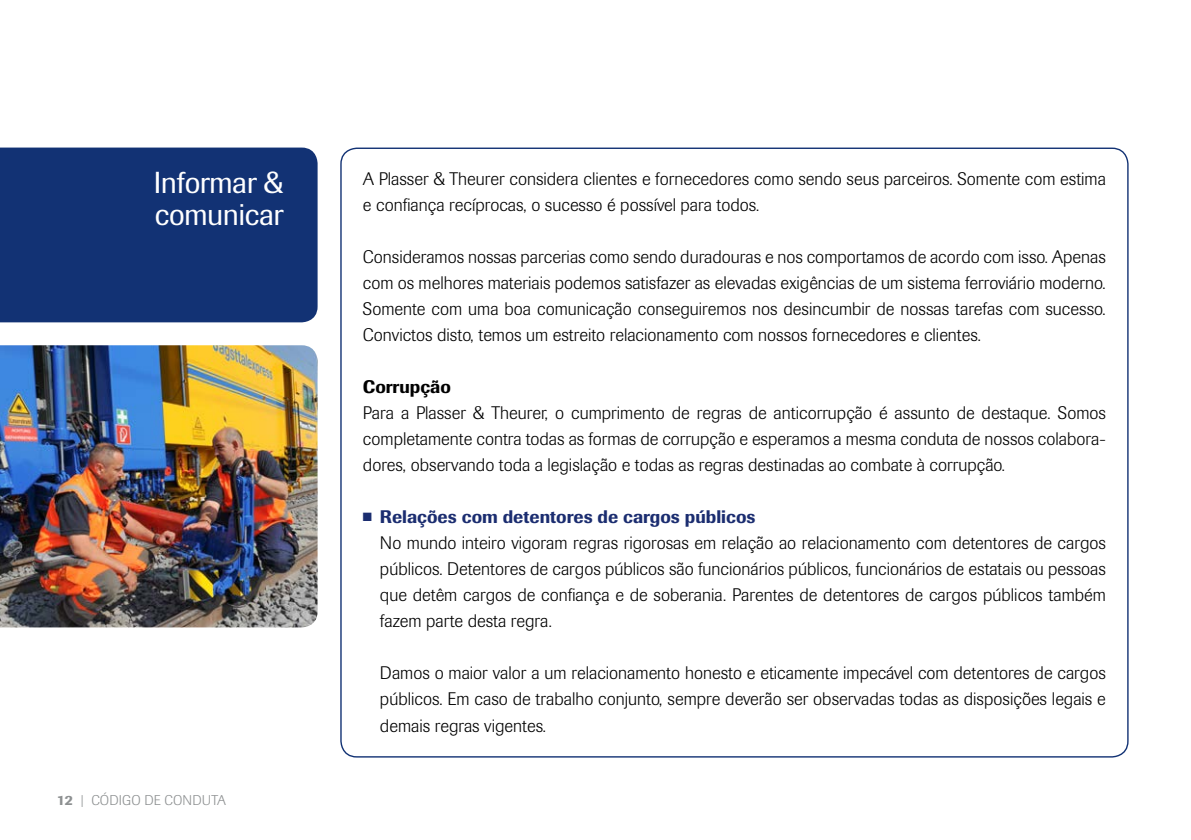
<style>
.page{position:relative;width:1191px;height:840px;background:#fff}
.page>*{position:absolute;margin:0;border:0;box-sizing:border-box;transform-origin:0 0}
.t1{font:30px/32px "Imago Pro";letter-spacing:-.02em;color:#fff}
.t2{font:300 18px/26px "Imago Pro";color:#000;text-align:justify}
.t3{font:500 18px "Imago Pro";color:#000}
.t4{font:300 14px "Imago Pro";letter-spacing:.01em;color:#8d9091}
.s1{font-weight:500}
.s2{color:#1b2d70}
.s3{font-weight:500;color:#1b2d70}
</style>
<div class="page">
<div style="left:0;top:147px;width:317px;height:175px;background:#123274"></div>
<img style="left:0;top:345px;width:317px;height:282px">
<h1 class="t1" style="left:154px;top:166px;width:131px">Informar &amp; comunicar</h1>
<p class="t4" style="left:57px;top:790px;width:171px"><span class="s1">12</span> | CÓDIGO DE CONDUTA</p>
<p class="t2" style="left:363px;top:165px;width:744px">A Plasser &amp; Theurer considera clientes e fornecedores como sendo seus parceiros. Somente com estima e confiança recíprocas, o sucesso é possível para todos.</p>
<p class="t2" style="left:363px;top:243px;width:744px">Consideramos nossas parcerias como sendo duradouras e nos comportamos de acordo com isso. Apenas com os melhores materiais podemos satisfazer as elevadas exigências de um sistema ferroviário moderno.<br>Somente com uma boa comunicação conseguiremos nos desincumbir de nossas tarefas com sucesso.<br>Convictos disto, temos um estreito relacionamento com nossos fornecedores e clientes.</p>
<p class="t3" style="left:363px;top:375px;width:89px">Corrupção</p>
<p class="t2" style="left:363px;top:399px;width:744px">Para a Plasser &amp; Theurer, o cumprimento de regras de anticorrupção é assunto de destaque. Somos completamente contra todas as formas de corrupção e esperamos a mesma conduta de nossos colabora&shy;dores, observando toda a legislação e todas as regras destinadas ao combate à corrupção.</p>
<p class="t2" style="left:380px;top:503px;width:727px;text-align:left;text-indent:-17px"><span class="s2">■</span> <span class="s3">Relações com detentores de cargos públicos<br></span>No mundo inteiro vigoram regras rigorosas em relação ao relacionamento com detentores de cargos públicos. Detentores de cargos públicos são funcionários públicos, funcionários de estatais ou pessoas que detêm cargos de confiança e de soberania. Parentes de detentores de cargos públicos também fazem parte desta regra.</p>
<p class="t2" style="left:380px;top:659px;width:727px">Damos o maior valor a um relacionamento honesto e eticamente impecável com detentores de cargos públicos. Em caso de trabalho conjunto, sempre deverão ser observadas todas as disposições legais e demais regras vigentes.</p>
</div>
